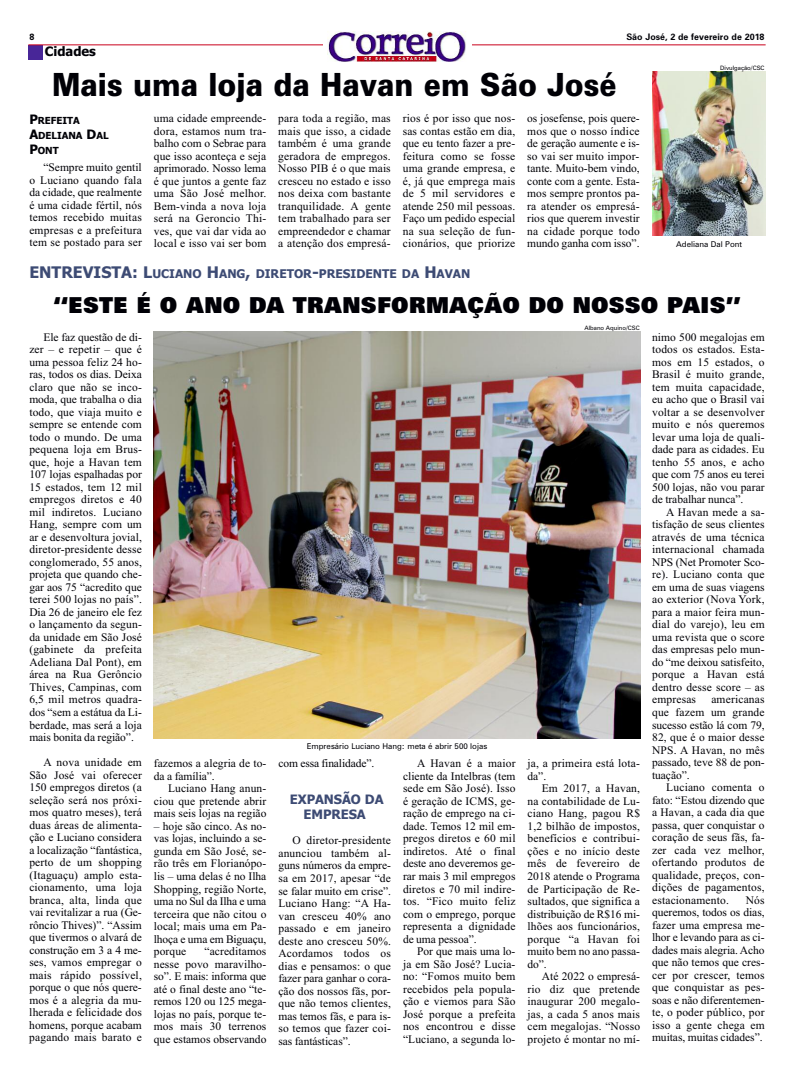
<style>
.page{position:relative;width:794px;height:1078px;background:#fff}
.page>*{position:absolute;margin:0;border:0;box-sizing:border-box;transform-origin:0 0}
.t1{font:900 32px "Zurich BT";color:#000006;scale:.9 1}
.t2{font:900 22px "Zurich BT";color:#000006}
.t3{font:700 13px/15px "Tahoma";letter-spacing:-.005em;color:#3d4b74;text-align:center}
.t4{font:700 13px "Tahoma";color:#000006}
.t5{font:700 12px "Tahoma";color:#3d4b74}
.t6{font:11.5px/12.5px "Times New Roman";letter-spacing:.01em;color:#000006;text-align:justify}
.t7{font:11.5px "Times New Roman";letter-spacing:-.01em;color:#000006}
.t8{font:700 9.8px/15px "Tahoma";letter-spacing:-.005em;color:#000006}
.t9{font:700 9px "Zurich BT";color:#000006}
.t10{font:8px "Zurich BT";color:#000006}
.t11{font:6px "Zurich BT";color:#000006}
.s1{font-size:13px}
.s2{font-size:16px}
</style>
<div class="page">
<div style="left:28px;top:45px;width:15px;height:14px;background:#482698"></div>
<hr style="left:28px;top:44px;width:737px;height:1px;background:#c9001c">
<div style="left:323px;top:28px;width:148px;height:34px;background:#fff"></div>
<img style="left:327px;top:31px;width:139px;height:31px">
<img style="left:653px;top:72px;width:112px;height:163px">
<img style="left:153px;top:331px;width:488px;height:407px">
<p class="t9" style="left:29px;top:32px;width:6px">8</p>
<p class="t9" style="left:626px;top:32px;width:140px">São José, 2 de fevereiro de 2018</p>
<p class="t4" style="left:45px;top:44px;width:53px">Cidades</p>
<h1 class="t1" style="left:52px;top:67px;width:629px">Mais uma loja da Havan em São José</h1>
<p class="t8" style="left:29px;top:113px;width:81px"><span class="s1">P</span>REFEITA<br><span class="s1">A</span>DELIANA <span class="s1">D</span>AL<br><span class="s1">P</span>ONT</p>
<p class="t6" style="left:29px;top:161px;width:114px;text-indent:14px">“Sempre muito gentil o Luciano quando fala da cidade, que realmente é uma cidade fértil, nós temos recebido muitas empresas e a prefeitura tem se postado para ser</p>
<p class="t11" style="left:720px;top:65px;width:46px">Divulgação/CSC</p>
<p class="t6" style="left:154px;top:112px;width:114px">uma cidade empreende&shy;dora, estamos num tra&shy;balho com o Sebrae para que isso aconteça e seja aprimorado. Nosso lema é que juntos a gente faz uma São José melhor.<br>Bem-vinda a nova loja será na Geroncio Thi&shy;ves, que vai dar vida ao local e isso vai ser bom</p>
<p class="t6" style="left:278px;top:112px;width:114px">para toda a região, mas mais que isso, a cidade também é uma grande geradora de empregos.<br>Nosso PIB é o que mais cresceu no estado e isso nos deixa com bastante tranquilidade. A gente tem trabalhado para ser empreendedor e chamar a atenção dos empresá-</p>
<p class="t6" style="left:403px;top:112px;width:114px">rios é por isso que nos&shy;sas contas estão em dia, que eu tento fazer a pre&shy;feitura como se fosse uma grande empresa, e é, já que emprega mais de 5 mil servidores e atende 250 mil pessoas.<br>Faço um pedido especial na sua seleção de fun&shy;cionários, que priorize</p>
<p class="t6" style="left:527px;top:112px;width:114px">os josefense, pois quere&shy;mos que o nosso índice de geração aumente e is&shy;so vai ser muito impor&shy;tante. Muito-bem vindo, conte com a gente. Esta&shy;mos sempre prontos pa&shy;ra atender os empresá&shy;rios que querem investir na cidade porque todo mundo ganha com isso”.</p>
<p class="t10" style="left:676px;top:241px;width:67px">Adeliana Dal Pont</p>
<p class="t5" style="left:29px;top:266px;width:442px"><span class="s2">ENTREVISTA: L</span>UCIANO <span class="s2">H</span>ANG<span class="s2">,</span> DIRETOR<span class="s2">-</span>PRESIDENTE DA <span class="s2">H</span>AVAN</p>
<h2 class="t2" style="left:53px;top:292px;width:689px">“ESTE É O ANO DA TRANSFORMAÇÃO DO NOSSO PAIS”</h2>
<p class="t6" style="left:29px;top:330px;width:114px;text-indent:14px">Ele faz questão de di&shy;zer – e repetir – que é uma pessoa feliz 24 ho&shy;ras, todos os dias. Deixa claro que não se inco&shy;moda, que trabalha o dia todo, que viaja muito e sempre se entende com todo o mundo. De uma pequena loja em Brus&shy;que, hoje a Havan tem 107 lojas espalhadas por 15 estados, tem 12 mil empregos diretos e 40 mil indiretos. Luciano Hang, sempre com um ar e desenvoltura jovial, diretor-presidente desse conglomerado, 55 anos, projeta que quando che&shy;gar aos 75 “acredito que terei 500 lojas no país”.<br>Dia 26 de janeiro ele fez o lançamento da segun&shy;da unidade em São José (gabinete da prefeita Adeliana Dal Pont), em área na Rua Gerôncio Thives, Campinas, com 6,5 mil metros quadra&shy;dos “sem a estátua da Li&shy;berdade, mas será a loja mais bonita da região”.</p>
<p class="t6" style="left:29px;top:755px;width:114px;text-indent:14px">A nova unidade em São José vai oferecer 150 empregos diretos (a seleção será nos próxi&shy;mos quatro meses), terá duas áreas de alimenta&shy;ção e Luciano considera a localização “fantástica, perto de um shopping (Itaguaçu) amplo esta&shy;cionamento, uma loja branca, alta, linda que vai revitalizar a rua (Ge&shy;rôncio Thives)”. “Assim que tivermos o alvará de construção em 3 a 4 me&shy;ses, vamos empregar o mais rápido possível, porque o que nós quere&shy;mos é a alegria da mu&shy;lherada e felicidade dos homens, porque acabam pagando mais barato e</p>
<p class="t6" style="left:154px;top:757px;width:114px">fazemos a alegria de to&shy;da a família”.</p>
<p class="t6" style="left:154px;top:782px;width:114px;text-indent:14px">Luciano Hang anun&shy;ciou que pretende abrir mais seis lojas na região</p>
<p class="t6" style="left:154px;top:819px;width:114px">– hoje são cinco. As no&shy;vas lojas, incluindo a se&shy;gunda em São José, se&shy;rão três em Florianópo&shy;lis – uma delas é no Ilha Shopping, região Norte, uma no Sul da Ilha e uma terceira que não citou o local; mais uma em Pa&shy;lhoça e uma em Biguaçu, porque</p>
<p class="t6" style="left:154px;top:944px;width:114px;text-indent:51px">“acreditamos nesse povo maravilho&shy;so”. E mais: informa que até o final deste ano “te&shy;remos 120 ou 125 mega&shy;lojas no país, porque te&shy;mos mais 30 terrenos que estamos observando</p>
<p class="t11" style="left:584px;top:324px;width:57px">Albano Aquino/CSC</p>
<p class="t10" style="left:307px;top:741px;width:182px">Empresário Luciano Hang: meta é abrir 500 lojas</p>
<p class="t7" style="left:278px;top:756px;width:97px">com essa finalidade”.</p>
<p class="t3" style="left:290px;top:792px;width:95px">EXPANSÃO DA<br>EMPRESA</p>
<p class="t6" style="left:278px;top:834px;width:114px;text-indent:14px">O diretor-presidente anunciou também al&shy;guns números da empre&shy;sa em 2017, apesar “de se falar muito em crise”.<br>Luciano Hang: “A Ha&shy;van cresceu 40% ano passado e em janeiro deste ano cresceu 50%.<br>Acordamos todos os dias e pensamos: o que fazer para ganhar o cora&shy;ção dos nossos fãs, por&shy;que não temos clientes, mas temos fãs, e para is&shy;so temos que fazer coi&shy;sas fantásticas”.</p>
<p class="t6" style="left:403px;top:757px;width:114px;text-indent:14px">A Havan é a maior cliente da Intelbras (tem sede em São José). Isso é geração de ICMS, ge&shy;ração de emprego na ci&shy;dade. Temos 12 mil em&shy;pregos diretos e 60 mil indiretos. Até o final deste ano deveremos ge&shy;rar mais 3 mil empregos diretos e 70 mil indire&shy;tos. “Fico muito feliz com o emprego, porque representa a dignidade de uma pessoa”.</p>
<p class="t6" style="left:403px;top:944px;width:114px;text-indent:14px">Por que mais uma lo&shy;ja em São José? Lucia&shy;no: “Fomos muito bem recebidos pela popula&shy;ção e viemos para São José porque a prefeita nos encontrou e disse “Luciano, a segunda lo-</p>
<p class="t6" style="left:527px;top:757px;width:114px">ja, a primeira está lota&shy;da”.</p>
<p class="t6" style="left:527px;top:782px;width:114px;text-indent:14px">Em 2017, a Havan, na contabilidade de Lu&shy;ciano Hang, pagou R$ 1,2 bilhão de impostos, benefícios e contribui&shy;ções e no início deste mês de fevereiro de 2018 atende o Programa de Participação de Re&shy;sultados, que significa a distribuição de R$16 mi&shy;lhões aos funcionários, porque “a Havan foi muito bem no ano passa&shy;do”.</p>
<p class="t6" style="left:527px;top:969px;width:114px;text-indent:14px">Até 2022 o empresá&shy;rio diz que pretende inaugurar 200 megalo&shy;jas, a cada 5 anos mais cem megalojas. “Nosso projeto é montar no mí-</p>
<p class="t6" style="left:652px;top:330px;width:114px">nimo 500 megalojas em todos os estados. Esta&shy;mos em 15 estados, o Brasil é muito grande, tem muita capacidade, eu acho que o Brasil vai voltar a se desenvolver muito e nós queremos levar uma loja de quali&shy;dade para as cidades. Eu tenho 55 anos, e acho que com 75 anos eu terei 500 lojas, não vou parar de trabalhar nunca”.</p>
<p class="t6" style="left:652px;top:505px;width:114px;text-indent:14px">A Havan mede a sa&shy;tisfação de seus clientes através de uma técnica internacional chamada NPS (Net Promoter Sco&shy;re). Luciano conta que em uma de suas viagens ao exterior (Nova York, para a maior feira mun&shy;dial do varejo), leu em uma revista que o score das empresas pelo mun&shy;do “me deixou satisfeito, porque a Havan está dentro desse score – as empresas</p>
<p class="t6" style="left:652px;top:693px;width:114px;text-indent:59px">americanas que fazem um grande sucesso estão lá com 79, 82, que é o maior desse NPS. A Havan, no mês passado, teve 88 de pon&shy;tuação”.</p>
<p class="t6" style="left:652px;top:780px;width:114px;text-indent:14px">Luciano comenta o fato: “Estou dizendo que a Havan, a cada dia que passa, quer conquistar o coração de seus fãs, fa&shy;zer cada vez melhor, ofertando produtos de qualidade, preços, con&shy;dições de pagamentos, estacionamento.</p>
<p class="t6" style="left:652px;top:893px;width:114px;text-indent:94px">Nós queremos, todos os dias, fazer uma empresa me&shy;lhor e levando para as ci&shy;dades mais alegria. Acho que não temos que cres&shy;cer por crescer, temos que conquistar as pes&shy;soas e não diferentemen&shy;te, o poder público, por isso a gente chega em muitas, muitas cidades”.</p>
</div>
